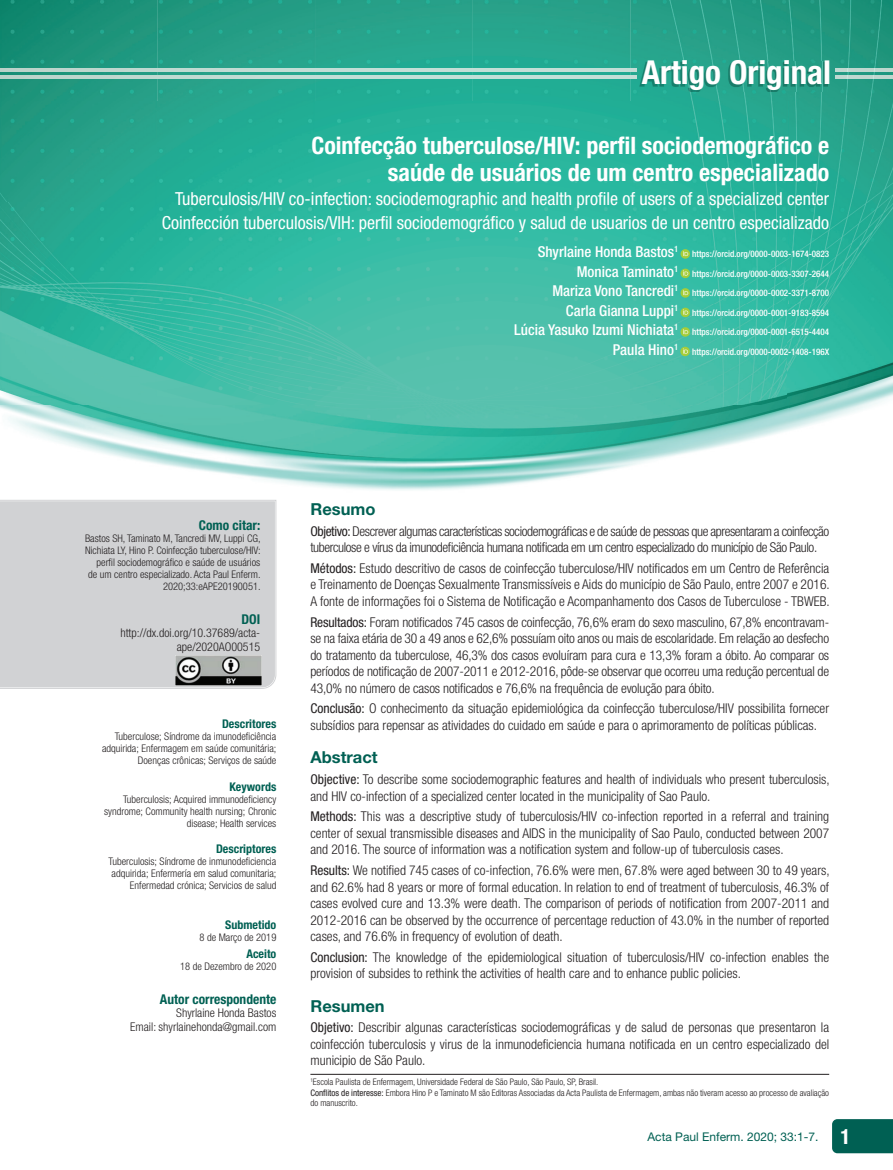
<style>
.page{position:relative;width:893px;height:1170px;background:#fff}
.page>*{position:absolute;margin:0;border:0;box-sizing:border-box;transform-origin:0 0}
.t1{font:700 condensed 33px "Helvetica Neue LT Std";color:#fff}
.t2{font:700 condensed 24px/27px "Helvetica Neue LT Std";color:#fff;text-align:right}
.t3{font:condensed 18px/24px "Helvetica Neue LT Std";color:#fff;text-align:right}
.t4{font:700 16.5px "Helvetica Neue LT Std";color:#006053}
.t5{font:500 condensed 15px "Helvetica Neue LT Std";color:#fff}
.t6{font:300 condensed 13.5px/16.5px "Helvetica Neue LT Std";color:#231f20;text-align:justify}
.t7{font:300 condensed 13.5px/16.5px "Helvetica Neue LT Std";letter-spacing:-.03em;color:#231f20}
.t8{font:700 condensed 13.5px "Helvetica Neue LT Std";color:#006053}
.t9{font:300 condensed 12px/13.5px "Helvetica Neue LT Std";color:#231f20;text-align:right}
.t10{font:700 condensed 12px "Helvetica Neue LT Std";color:#006053}
.t11{font:12px "Helvetica Neue LT Std";color:#006053}
.t12{font:300 condensed 10.5px/12px "Helvetica Neue LT Std";color:#231f20;text-align:right}
.t13{font:500 condensed 9px "Helvetica Neue LT Std";color:#fff}
.t14{font:300 condensed 9px/10.5px "Helvetica Neue LT Std";color:#231f20}
.s1{font-weight:400}
.s2{font-weight:700;font-stretch:condensed;font-size:21px;color:#fff}
</style>
<div class="page">
<div style="left:832px;top:1119px;width:61px;height:34px;background:#006053"></div>
<img style="left:0;top:0;width:893px;height:490px">
<img style="left:835px;top:75px;width:58px;height:4px">
<img style="left:835px;top:68px;width:58px;height:4px">
<svg style="left:0;top:500px;width:277px;height:189px"></svg>
<div style="left:0;top:501px;width:275px;height:186px;background:#d1d2d4"></div>
<svg style="left:680px;top:249px;width:10px;height:10px"></svg>
<svg style="left:683px;top:251px;width:5px;height:5px"></svg>
<svg style="left:680px;top:269px;width:10px;height:9px"></svg>
<svg style="left:683px;top:270px;width:5px;height:5px"></svg>
<svg style="left:680px;top:288px;width:10px;height:10px"></svg>
<svg style="left:683px;top:290px;width:5px;height:5px"></svg>
<svg style="left:680px;top:308px;width:10px;height:9px"></svg>
<svg style="left:683px;top:309px;width:5px;height:5px"></svg>
<svg style="left:680px;top:327px;width:10px;height:10px"></svg>
<svg style="left:683px;top:329px;width:5px;height:5px"></svg>
<svg style="left:680px;top:347px;width:10px;height:9px"></svg>
<svg style="left:683px;top:348px;width:5px;height:5px"></svg>
<hr style="left:310px;top:1073px;width:519px;height:1px;background:#231f20">
<img style="left:175px;top:655px;width:86px;height:31px">
<img style="left:639px;top:62px;width:188px;height:30px">
<img style="left:0;top:75px;width:637px;height:4px">
<img style="left:0;top:68px;width:637px;height:4px">
<h1 class="t1" style="left:642px;top:52px;width:191px">Artigo Original</h1>
<h2 class="t2" style="left:311px;top:132px;width:519px">Coinfecção tuberculose/HIV: perfil sociodemográfico e sa úde de usuários de um centro especializado</h2>
<h3 class="t3" style="left:162px;top:187px;width:669px">Tuberculosis/HIV co-infection: sociodemographic and health profile of users of a specialized center<br>Coinfección tuberculosis/VIH: perfil sociodemográfico y salud de usuarios de un centro especializado</h3>
<p class="t5" style="left:538px;top:243px;width:142px">Shyrlaine Honda Bastos<sup>1</sup></p>
<p class="t13" style="left:692px;top:248px;width:138px">https://orcid.org/0000-0003-1674-0823</p>
<p class="t5" style="left:577px;top:262px;width:103px">Monica Taminato<sup>1</sup></p>
<p class="t13" style="left:692px;top:268px;width:138px">https://orcid.org/0000-0003-3307-2644</p>
<p class="t5" style="left:552px;top:282px;width:127px">Mariza Vono Tancredi<sup>1</sup></p>
<p class="t13" style="left:692px;top:287px;width:138px">https://orcid.org/0000-0002-3371-8700</p>
<p class="t5" style="left:566px;top:301px;width:114px">Carla Gianna Luppi<sup>1</sup></p>
<p class="t13" style="left:692px;top:307px;width:138px">https://orcid.org/0000-0001-9183-8594</p>
<p class="t5" style="left:514px;top:321px;width:166px">Lúcia Yasuko Izumi Nichiata<sup>1</sup></p>
<p class="t13" style="left:692px;top:326px;width:138px">https://orcid.org/0000-0001-6515-4404</p>
<p class="t5" style="left:613px;top:340px;width:67px">Paula Hino<sup>1</sup></p>
<p class="t13" style="left:692px;top:346px;width:139px">https://orcid.org/0000-0002-1408-196X</p>
<p class="t8" style="left:199px;top:517px;width:63px">Como citar:</p>
<p class="t12" style="left:85px;top:532px;width:177px">Bastos SH, Taminato M, Tancredi MV, Luppi CG, Nichiata LY, Hino P. Coinfecção tuberculose/HIV: perfil sociodemográfico e saúde de usuários<br>de um centro especializado. Acta Paul Enferm.<br>2020;33:eAPE20190051.</p>
<p class="t8" style="left:241px;top:611px;width:20px">DOI</p>
<p class="t9" style="left:120px;top:626px;width:141px">http://dx.doi.org/10.37689/acta&shy;ape/2020AO00515</p>
<p class="t10" style="left:222px;top:716px;width:56px">Descritores</p>
<p class="t12" style="left:102px;top:730px;width:176px">Tuberculose; Síndrome da imunodeficiência adquirida; Enfermagem em saúde comunitária;<br>Doenças crônicas; Serviços de saúde</p>
<p class="t10" style="left:230px;top:779px;width:48px">Keywords</p>
<p class="t12" style="left:104px;top:793px;width:174px">Tuberculosis; Acquired immunodeficiency syndrome; Community health nursing; Chronic disease; Health services</p>
<p class="t10" style="left:216px;top:841px;width:62px">Descriptores</p>
<p class="t12" style="left:109px;top:855px;width:169px">Tuberculosis; Síndrome de inmunodeficiencia adquirida; Enfermería em salud comunitaria;<br>Enfermedad crónica; Servicios de salud</p>
<p class="t10" style="left:225px;top:916px;width:53px">Submetido</p>
<p class="t12" style="left:199px;top:930px;width:78px">8 de Março de 2019</p>
<p class="t10" style="left:246px;top:946px;width:31px">Aceito</p>
<p class="t12" style="left:180px;top:960px;width:98px">18 de Dezembro de 2020</p>
<p class="t8" style="left:160px;top:990px;width:118px">Autor correspondente</p>
<p class="t9" style="left:130px;top:1006px;width:148px">Shyrlaine Honda Bastos<br>Email: shyrlainehonda@gmail.com</p>
<p class="t4" style="left:310px;top:498px;width:67px">Resumo</p>
<p class="t7" style="left:310px;top:522px;width:520px"><span class="s1">Objetivo:</span> Descrever algumas características sociodemográficas e de saúde de pessoas que apresentaram a coinfecção tuberculose e vírus da imunodeficiência humana notificada em um centro especializado do município de São Paulo.</p>
<p class="t6" style="left:310px;top:559px;width:521px"><span class="s1">Métodos:</span> Estudo descritivo de casos de coinfecção tuberculose/HIV notificados em um Centro de Referência e Treinamento de Doenças Sexualmente Transmissíveis e Aids do município de São Paulo, entre 2007 e 2016.<br>A fonte de informações foi o Sistema de Notificação e Acompanhamento dos Casos de Tuberculose - TBWEB.</p>
<p class="t6" style="left:310px;top:613px;width:520px"><span class="s1">Resultados:</span> Foram notificados 745 casos de coinfecção, 76,6% eram do sexo masculino, 67,8% encontravam&shy;se na faixa etária de 30 a 49 anos e 62,6% possuíam oito anos ou mais de escolaridade. Em relação ao desfecho do tratamento da tuberculose, 46,3% dos casos evoluíram para cura e 13,3% foram a óbito. Ao comparar os períodos de notificação de 2007-2011 e 2012-2016, pôde-se observar que ocorreu uma redução percentual de 43,0% no número de casos notificados e 76,6% na frequência de evolução para óbito.</p>
<p class="t6" style="left:310px;top:700px;width:520px"><span class="s1">Conclusão:</span> O conhecimento da situação epidemiológica da coinfecção tuberculose/HIV possibilita fornecer subsídios para repensar as atividades do cuidado em saúde e para o aprimoramento de políticas públicas.</p>
<p class="t4" style="left:310px;top:747px;width:69px">Abstract</p>
<p class="t6" style="left:310px;top:770px;width:521px"><span class="s1">Objective:</span> To describe some sociodemographic features and health of individuals who present tuberculosis, and HIV co-infection of a specialized center located in the municipality of Sao Paulo.</p>
<p class="t6" style="left:310px;top:808px;width:520px"><span class="s1">Methods:</span> This was a descriptive study of tuberculosis/HIV co-infection reported in a referral and training center of sexual transmissible diseases and AIDS in the municipality of Sao Paulo, conducted between 2007 and 2016. The source of information was a notification system and follow-up of tuberculosis cases.</p>
<p class="t6" style="left:310px;top:861px;width:521px"><span class="s1">Results:</span> We notified 745 cases of co-infection, 76.6% were men, 67.8% were aged between 30 to 49 years, and 62.6% had 8 years or more of formal education. In relation to end of treatment of tuberculosis, 46.3% of cases evolved cure and 13.3% were death. The comparison of periods of notification from 2007-2011 and 2012-2016 can be observed by the occurrence of percentage reduction of 43.0% in the number of reported cases, and 76.6% in frequency of evolution of death.</p>
<p class="t6" style="left:310px;top:948px;width:520px"><span class="s1">Conclusion:</span> The knowledge of the epidemiological situation of tuberculosis/HIV co-infection enables the provision of subsides to rethink the activities of health care and to enhance public policies.</p>
<p class="t4" style="left:310px;top:995px;width:76px">Resumen</p>
<p class="t6" style="left:310px;top:1019px;width:520px"><span class="s1">Objetivo:</span> Describir algunas características sociodemográficas y de salud de personas que presentaron la coinfección tuberculosis y virus de la inmunodeficiencia humana notificada en un centro especializado del municipio de São Paulo.</p>
<p class="t14" style="left:310px;top:1076px;width:520px"><sup>1</sup>Escola Paulista de Enfermagem, Universidade Federal de São Paulo, São Paulo, SP, Brasil.<br><span class="s1">Conflitos de interesse:</span> Embora Hino P e Taminato M são Editoras Associadas da Acta Paulista de Enfermagem, ambas não tiveram acesso ao processo de avaliação do manuscrito.</p>
<p class="t11" style="left:647px;top:1129px;width:205px">Acta Paul Enferm. 2020; 33:1-7. <span class="s2">1</span></p>
</div>
